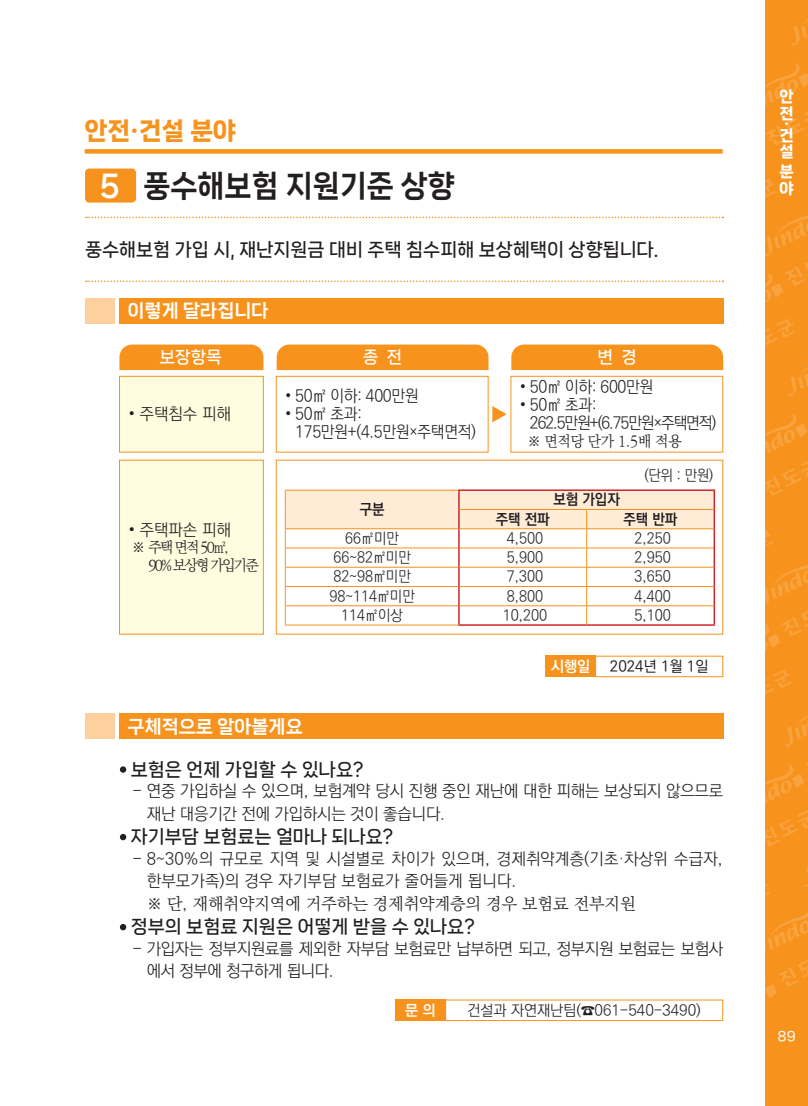
<style>
.page{position:relative;width:808px;height:1106px;background:#fff}
.page>*{position:absolute;margin:0;border:0;box-sizing:border-box;transform-origin:0 0}
.t1{font:30px "Nanum Square Neo d Eb";color:#231f20;scale:.95 1}
.t2{font:30px "Nanum Square Neo d Eb";color:#fff}
.t3{font:24px "Nanum Square Neo e Hv";color:#f7931d}
.t4{font:18px "Nanum Square Neo c Bd";color:#231f20}
.t5{font:18px "Nanum Square Neo d Eb";color:#fff}
.t6{font:16.5px/22.5px "Ko Pub World Dotum PL";letter-spacing:-.01em;color:#231f20}
.t7{font:16.5px/22.5px "Ko Pub World Dotum PL";letter-spacing:.01em;color:#231f20}
.t8{font:16.5px/18px "Ko Pub World Dotum PL";letter-spacing:-.01em;color:#231f20;scale:.95 1}
.t9{font:16.5px "Ko Pub World Batang PL";color:#231f20}
.t10{font:16.5px/18px "Ko Pub World Dotum PL";letter-spacing:-.07em;color:#231f20;scale:.95 1}
.t11{font:16.5px "Nanum Square Neo c Bd";color:#fff}
.t12{font:15px "Ko Pub World Dotum PL";color:#231f20;scale:.95 1}
.t13{font:15px/18px "Ko Pub World Batang PL";letter-spacing:-.12em;color:#231f20;scale:.95 1}
.t14{font:15px "Ko Pub World Dotum PL";color:#231f20}
.t15{font:15px "Ko Pub World Dotum PB";color:#231f20;scale:.95 1}
.t16{font:15px "Ko Pub World Dotum PM";color:#231f20}
.t17{font:15px/16.5px "Nanum Square Neo e Hv";color:#fff}
.t18{font:15px "Ko Pub World Dotum PB";color:#fff}
.t19{font:12.75px "Nanum Square Neo c Bd";color:#fff}
</style>
<div class="page">
<div style="left:85px;top:149px;width:638px;height:5px;background:#f7931d"></div>
<div style="left:765px;top:0;width:43px;height:1106px;background:#f7931d"></div>
<svg style="left:792px;top:19px;width:16px;height:27px"></svg>
<svg style="left:765px;top:63px;width:43px;height:82px"></svg>
<svg style="left:765px;top:179px;width:11px;height:19px"></svg>
<svg style="left:765px;top:215px;width:43px;height:88px"></svg>
<svg style="left:765px;top:319px;width:43px;height:77px"></svg>
<svg style="left:765px;top:414px;width:43px;height:82px"></svg>
<svg style="left:765px;top:529px;width:43px;height:122px"></svg>
<svg style="left:765px;top:669px;width:43px;height:78px"></svg>
<svg style="left:765px;top:763px;width:43px;height:83px"></svg>
<svg style="left:765px;top:884px;width:5px;height:12px"></svg>
<svg style="left:804px;top:867px;width:4px;height:20px"></svg>
<svg style="left:765px;top:905px;width:43px;height:93px"></svg>
<div style="left:85px;top:168px;width:51px;height:34px;background:#f7931d;border-radius:4px"></div>
<svg style="left:86px;top:217px;width:637px;height:1px"></svg>
<svg style="left:86px;top:280px;width:637px;height:2px"></svg>
<div style="left:119px;top:298px;width:604px;height:25px;background:#f7931d"></div>
<div style="left:85px;top:298px;width:30px;height:25px;background:#fdd09e"></div>
<div style="left:119px;top:713px;width:604px;height:26px;background:#f7931d"></div>
<div style="left:85px;top:713px;width:30px;height:26px;background:#fdd09e"></div>
<div style="left:395px;top:999px;width:50px;height:21px;background:#f7931d"></div>
<div style="left:546px;top:656px;width:50px;height:21px;background:#f7931d"></div>
<div style="left:595px;top:656px;width:128px;height:21px;border:1px solid #f7931d"></div>
<svg style="left:120px;top:766px;width:6px;height:6px"></svg>
<svg style="left:120px;top:834px;width:6px;height:6px"></svg>
<svg style="left:120px;top:924px;width:6px;height:6px"></svg>
<div style="left:119px;top:344px;width:144px;height:26px;background:#f7931d"></div>
<div style="left:277px;top:344px;width:211px;height:26px;background:#f7931d"></div>
<div style="left:511px;top:344px;width:212px;height:26px;background:#f7931d"></div>
<div style="left:120px;top:376px;width:143px;height:76px;background:#fffce0"></div>
<div style="left:119px;top:376px;width:145px;height:76px;border:1px solid #f7931d"></div>
<div style="left:120px;top:460px;width:143px;height:174px;background:#fffce0"></div>
<div style="left:119px;top:460px;width:145px;height:174px;border:1px solid #f7931d"></div>
<div style="left:276px;top:376px;width:212px;height:76px;border:1px solid #f7931d"></div>
<div style="left:510px;top:376px;width:213px;height:76px;border:1px solid #f7931d"></div>
<svg style="left:492px;top:406px;width:15px;height:16px"></svg>
<hr style="left:285px;top:624px;width:173px;height:1px;background:#f7931d">
<hr style="left:458px;top:489px;width:129px;height:2px;background:#d1232a">
<hr style="left:587px;top:489px;width:128px;height:2px;background:#d1232a">
<svg style="left:285px;top:490px;width:430px;height:134px"></svg>
<hr style="left:458px;top:624px;width:129px;height:2px;background:#d1232a">
<hr style="left:587px;top:624px;width:128px;height:2px;background:#d1232a">
<h2 class="t3" style="left:85px;top:118px;width:153px">안전·건설 분야</h2>
<p class="t2" style="left:99px;top:169px;width:22px">5</p>
<p class="t1" style="left:144px;top:169px;width:329px">풍수해보험 지원기준 상향</p>
<p class="t4" style="left:85px;top:240px;width:575px">풍수해보험 가입 시, 재난지원금 대비 주택 침수피해 보상혜택이 상향됩니다.</p>
<p class="t5" style="left:128px;top:301px;width:142px">이렇게 달라집니다</p>
<p class="t11" style="left:159px;top:348px;width:64px">보장항목</p>
<p class="t11" style="left:363px;top:348px;width:41px">종 전</p>
<p class="t11" style="left:597px;top:348px;width:41px">변 경</p>
<p class="t6" style="left:128px;top:403px;width:104px">• 주택침수 피해</p>
<p class="t6" style="left:128px;top:519px;width:104px">• 주택파손 피해</p>
<p class="t13" style="left:148px;top:538px;width:118px;text-indent:-16px">※ 주택 면적 50㎡,<br>90% 보상형 가입기준</p>
<p class="t8" style="left:285px;top:387px;width:142px">• 50㎡ 이하: 400만원</p>
<p class="t8" style="left:295px;top:405px;width:192px;text-indent:-10px">• 50㎡ 초과:<br>175만원+(4.5만원×주택면적)</p>
<p class="t15" style="left:360px;top:498px;width:28px">구분</p>
<p class="t8" style="left:520px;top:378px;width:142px">• 50㎡ 이하: 600만원</p>
<p class="t10" style="left:530px;top:396px;width:198px;text-indent:-10px">• 50㎡ 초과:<br>262.5만원+(6.75만원×주택면적)</p>
<p class="t13" style="left:528px;top:432px;width:163px">※ 면적당 단가 1.5배 적용</p>
<p class="t15" style="left:553px;top:489px;width:71px">보험 가입자</p>
<p class="t12" style="left:644px;top:464px;width:74px">(단위 : 만원)</p>
<p class="t15" style="left:496px;top:508px;width:58px">주택 전파</p>
<p class="t15" style="left:623px;top:508px;width:58px">주택 반파</p>
<p class="t12" style="left:345px;top:527px;width:58px">66㎡미만</p>
<p class="t12" style="left:507px;top:527px;width:40px">4,500</p>
<p class="t12" style="left:634px;top:527px;width:40px">2,250</p>
<p class="t12" style="left:333px;top:547px;width:83px">66~82㎡미만</p>
<p class="t12" style="left:507px;top:547px;width:40px">5,900</p>
<p class="t12" style="left:634px;top:547px;width:40px">2,950</p>
<p class="t12" style="left:333px;top:566px;width:83px">82~98㎡미만</p>
<p class="t12" style="left:507px;top:566px;width:40px">7,300</p>
<p class="t12" style="left:634px;top:566px;width:40px">3,650</p>
<p class="t12" style="left:329px;top:585px;width:91px">98~114㎡미만</p>
<p class="t12" style="left:507px;top:585px;width:40px">8,800</p>
<p class="t12" style="left:634px;top:585px;width:40px">4,400</p>
<p class="t12" style="left:341px;top:605px;width:66px">114㎡이상</p>
<p class="t12" style="left:503px;top:605px;width:48px">10,200</p>
<p class="t12" style="left:634px;top:605px;width:40px">5,100</p>
<p class="t18" style="left:551px;top:655px;width:41px">시행일</p>
<p class="t16" style="left:610px;top:655px;width:100px">2024년 1월 1일</p>
<p class="t5" style="left:128px;top:716px;width:177px">구체적으로 알아볼게요</p>
<p class="t4" style="left:131px;top:759px;width:234px">보험은 언제 가입할 수 있나요?</p>
<p class="t6" style="left:147px;top:780px;width:578px;text-indent:-14px">- 연중 가입하실 수 있으며, 보험계약 당시 진행 중인 재난에 대한 피해는 보상되지 않으므로 재난 대응기간 전에 가입하시는 것이 좋습니다.</p>
<p class="t4" style="left:131px;top:827px;width:264px">자기부담 보험료는 얼마나 되나요?</p>
<p class="t7" style="left:147px;top:847px;width:578px;text-indent:-14px">- 8~30%의 규모로 지역 및 시설별로 차이가 있으며, 경제취약계층(기초·차상위 수급자, 한부모가족)의 경우 자기부담 보험료가 줄어들게 됩니다.</p>
<p class="t9" style="left:147px;top:891px;width:490px">※ 단, 재해취약지역에 거주하는 경제취약계층의 경우 보험료 전부지원</p>
<p class="t4" style="left:131px;top:917px;width:345px">정부의 보험료 지원은 어떻게 받을 수 있나요?</p>
<p class="t6" style="left:147px;top:937px;width:578px;text-indent:-14px">- 가입자는 정부지원료를 제외한 자부담 보험료만 납부하면 되고, 정부지원 보험료는 보험사 에서 정부에 청구하게 됩니다.</p>
<p class="t18" style="left:405px;top:999px;width:32px">문 의</p>
<p class="t14" style="left:467px;top:999px;width:235px">건설과 자연재난팀(☎061-540-3490)</p>
<p class="t17" style="left:780px;top:89px;width:15px">안 전</p>
<p class="t17" style="left:794px;top:121px;width:7px;rotate:90deg">·</p>
<p class="t17" style="left:780px;top:127px;width:15px">건 설</p>
<p class="t17" style="left:780px;top:164px;width:15px">분 야</p>
<p class="t19" style="left:778px;top:1029px;width:20px">89</p>
</div>
